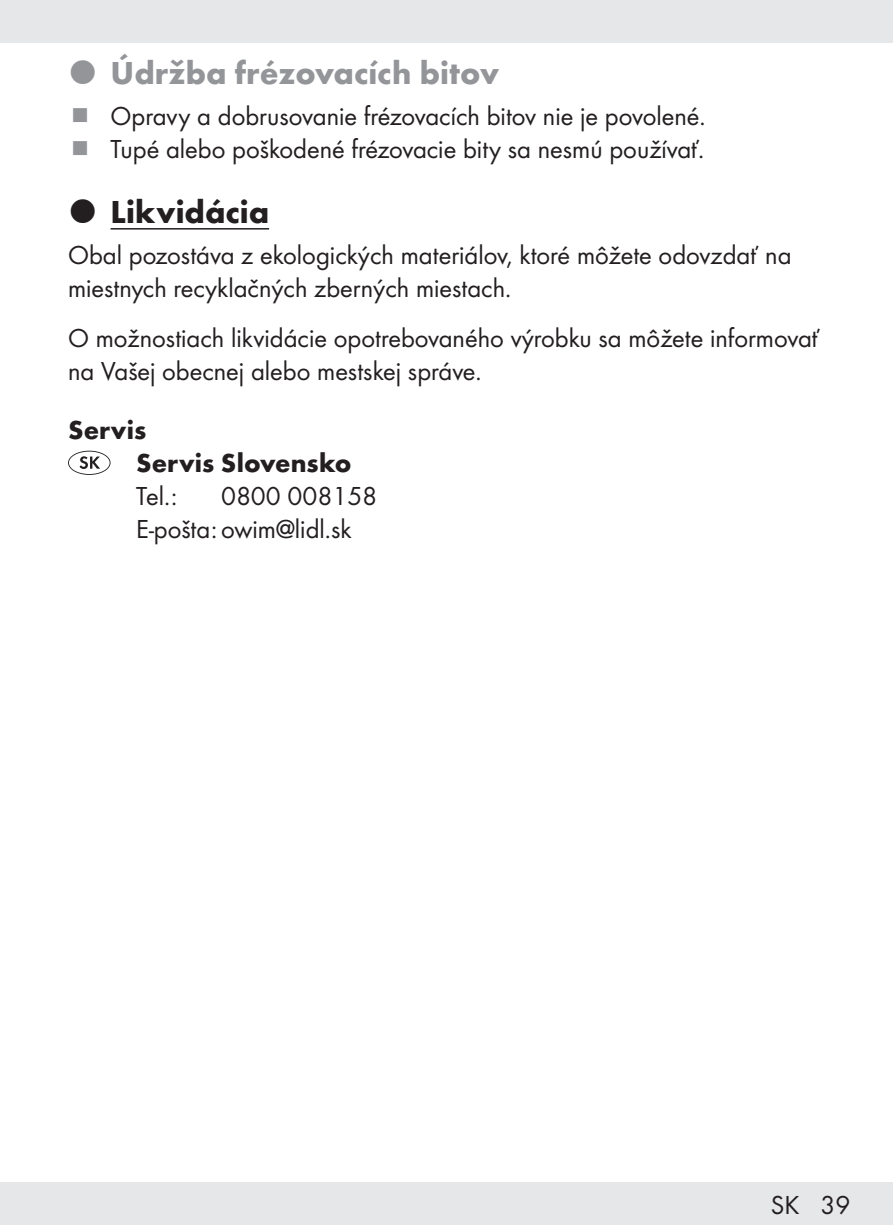
<style>
.page{position:relative;width:893px;height:1225px;background:#fff}
.page>*{position:absolute;margin:0;border:0;box-sizing:border-box;transform-origin:0 0}
.t1{font:700 33px "Futura";color:#939598}
.t2{font:700 33px "Futura";color:#231f20}
.Body{font:27px/33px "Futura Boo";color:#231f20}
.Body_SB{font:27px/33px "Futura Boo";color:#231f20}
.Service_Hotline{font:27px "Futura Boo";color:#231f20}
.Service_Hotline-2{font:700 27px "Futura";color:#231f20}
.Headline-03_SB{font:700 27px "Futura";letter-spacing:.01em;color:#231f20}
</style>
<div class="page">
<div style="left:0;top:1182px;width:893px;height:43px;background:#e6e7e9"></div>
<div style="left:0;top:0;width:893px;height:43px;background:#e6e7e9"></div>
<hr style="left:111px;top:228px;width:158px;height:1px;background:#231f20">
<svg style="left:68px;top:451px;width:43px;height:24px"></svg>
<p class="t1" style="left:111px;top:48px;width:390px">Údržba frézovacích bitov</p>
<p class="Body" style="left:111px;top:98px;width:593px">Opravy a dobrusovanie frézovacích bitov nie je povolené.</p>
<p class="Body" style="left:111px;top:131px;width:592px">Tupé alebo poškodené frézovacie bity sa nesmú používať.</p>
<p class="t2" style="left:111px;top:187px;width:160px">Likvidácia</p>
<p class="Body" style="left:68px;top:237px;width:725px">Obal pozostáva z ekologických materiálov, ktoré môžete odovzdať na miestnych recyklačných zberných miestach.</p>
<p class="Body_SB" style="left:68px;top:320px;width:753px">O možnostiach likvidácie opotrebovaného výrobku sa môžete informovať na Vašej obecnej alebo mestskej správe.</p>
<p class="Headline-03_SB" style="left:68px;top:410px;width:80px">Servis</p>
<p class="Service_Hotline-2" style="left:136px;top:443px;width:217px">Servis Slovensko</p>
<p class="Service_Hotline" style="left:136px;top:477px;width:43px">Tel. :</p>
<p class="Service_Hotline" style="left:221px;top:477px;width:158px">0800 008158</p>
<p class="Service_Hotline" style="left:136px;top:510px;width:217px">E-pošta: owim@lidl.sk</p>
<p class="Body" style="left:771px;top:1186px;width:81px">SK 39</p>
</div>
